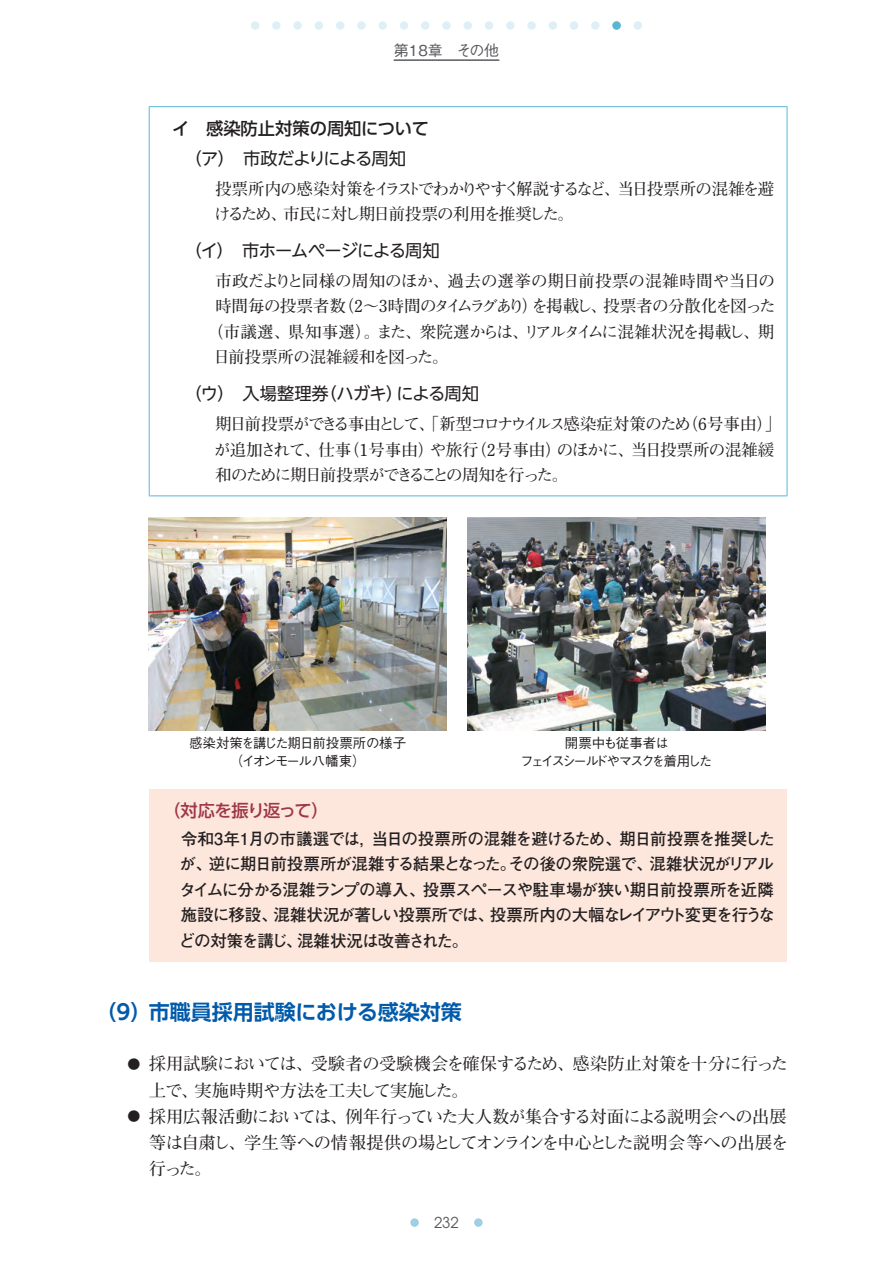
<style>
.page{position:relative;width:893px;height:1263px;background:#fff}
.page>*{position:absolute;margin:0;border:0;box-sizing:border-box;transform-origin:0 0}
.t1{font:700 21px "UD Shin Go Pro De";color:#015aaa}
.t2{font:700 17.25px/26.2px "Futo Min A101 Upr";letter-spacing:-.03em;color:#231f20}
.t3{font:17.25px "UD Shin Go NT Pro";letter-spacing:-.05em;color:#231f20}
.t4{font:17.25px "UD Shin Go NT Pro";letter-spacing:-.02em;color:#231f20}
.t5{font:500 17.25px "UD Shin Go Pro";color:#231f20}
.t6{font:500 17.25px "UD Shin Go Pro";letter-spacing:-.08em;color:#9f364a}
.t7{font:700 16.5px/25.5px "Futo Go B101 Upr";letter-spacing:-.07em;color:#231f20;text-align:justify}
.t8{font:700 16.5px/25.5px "Futo Min A101 Upr";letter-spacing:-.085em;color:#231f20}
.t9{font:700 16.5px "Futo Min A101 Upr";letter-spacing:-.05em;color:#231f20}
.t10{font:700 16.5px/25.5px "Futo Min A101 Upr";letter-spacing:-.095em;color:#231f20}
.t11{font:700 16.5px "Futo Min A101 Upr";letter-spacing:-.005em;color:#231f20}
.t12{font:500 15px "Gothic BBB Upr";color:#57585a}
.t13{font:15px "Avant Garde";color:#57585a}
.t14{font:500 13.5px/18px "Gothic BBB Upr";letter-spacing:-.05em;color:#231f20;text-align:center}
.t15{font:500 13.5px/18px "Gothic BBB Upr";letter-spacing:-.135em;color:#231f20;text-align:center}
.s1{font-size:12.9px}
</style>
<div class="page">
<div style="left:251px;top:21px;width:8px;height:9px;background:#def0f6;border-radius:50%"></div>
<svg style="left:272px;top:21px;width:9px;height:9px"></svg>
<svg style="left:293px;top:21px;width:9px;height:9px"></svg>
<div style="left:315px;top:21px;width:8px;height:9px;background:#def0f6;border-radius:50%"></div>
<div style="left:336px;top:21px;width:8px;height:9px;background:#def0f6;border-radius:50%"></div>
<svg style="left:357px;top:21px;width:9px;height:9px"></svg>
<div style="left:378px;top:21px;width:9px;height:9px;background:#def0f6;border-radius:50%"></div>
<div style="left:400px;top:21px;width:8px;height:9px;background:#def0f6;border-radius:50%"></div>
<div style="left:421px;top:21px;width:8px;height:9px;background:#def0f6;border-radius:50%"></div>
<svg style="left:442px;top:21px;width:9px;height:9px"></svg>
<div style="left:463px;top:21px;width:9px;height:9px;background:#def0f6;border-radius:50%"></div>
<div style="left:485px;top:21px;width:8px;height:9px;background:#def0f6;border-radius:50%"></div>
<div style="left:506px;top:21px;width:8px;height:9px;background:#def0f6;border-radius:50%"></div>
<svg style="left:527px;top:21px;width:9px;height:9px"></svg>
<div style="left:549px;top:21px;width:8px;height:9px;background:#def0f6;border-radius:50%"></div>
<div style="left:570px;top:21px;width:8px;height:9px;background:#def0f6;border-radius:50%"></div>
<svg style="left:591px;top:21px;width:9px;height:9px"></svg>
<div style="left:634px;top:21px;width:8px;height:9px;background:#def0f6;border-radius:50%"></div>
<div style="left:474px;top:1218px;width:9px;height:9px;background:#9ecfe5;border-radius:50%"></div>
<div style="left:410px;top:1218px;width:9px;height:9px;background:#9ecfe5;border-radius:50%"></div>
<div style="left:612px;top:21px;width:9px;height:9px;background:#59b6d5;border-radius:50%"></div>
<svg style="left:394px;top:59px;width:106px;height:2px"></svg>
<hr style="left:149px;top:107px;width:1px;height:388px;background:#59b6d5">
<hr style="left:787px;top:107px;width:1px;height:388px;background:#59b6d5">
<hr style="left:149px;top:106px;width:638px;height:1px;background:#59b6d5">
<hr style="left:149px;top:495px;width:638px;height:1px;background:#59b6d5">
<img style="left:149px;top:517px;width:297px;height:213px">
<img style="left:468px;top:517px;width:297px;height:213px">
<div style="left:149px;top:789px;width:638px;height:172px;background:#fde7dc"></div>
<p class="t12" style="left:394px;top:38px;width:106px">第18章　その他</p>
<p class="t5" style="left:172px;top:114px;width:259px">イ　感染防止対策の周知について</p>
<p class="t3" style="left:185px;top:144px;width:223px">（ア）　市政だよりによる周知</p>
<p class="t10" style="left:214px;top:175px;width:562px">投票所内の感染対策をイラストでわかりやすく解説するなど、当日投票所の混雑を避けるため、市民に対し期日前投票の利用を推奨した。</p>
<p class="t3" style="left:185px;top:237px;width:257px">（イ）　市ホームページによる周知</p>
<p class="t11" style="left:215px;top:268px;width:561px">市政だよりと同様の周知のほか、過去の選挙の期日前投票の混雑時間や当日の</p>
<p class="t9" style="left:215px;top:293px;width:562px">時間毎の投票者数（2～3時間のタイムラグあり）を掲載し、投票者の分散化を図った</p>
<p class="t9" style="left:207px;top:319px;width:569px">（市議選、県知事選）。また、衆院選からは、リアルタイムに混雑状況を掲載し、期</p>
<p class="t9" style="left:213px;top:344px;width:237px">日前投票所の混雑緩和を図った。</p>
<p class="t4" style="left:185px;top:380px;width:296px">（ウ）　入場整理券（ハガキ）による周知</p>
<p class="t8" style="left:214px;top:410px;width:569px">期日前投票ができる事由として、「新型コロナウイルス感染症対策のため（6号事由）」が追加されて、仕事（1号事由）や旅行（2号事由）のほかに、当日投票所の混雑緩和のために期日前投票ができることの周知を行った。</p>
<p class="t14" style="left:189px;top:733px;width:218px">感染対策を講じた期日前投票所の様子（イオンモール八幡東）</p>
<p class="t15" style="left:520px;top:733px;width:194px">開票中も従事者は<br>フェイスシールドやマスクを着用した</p>
<p class="t6" style="left:163px;top:797px;width:167px">（対応を振り返って）</p>
<p class="t7" style="left:179px;top:825px;width:598px">令和3年1月の市議選では, 当日の投票所の混雑を避けるため、期日前投票を推奨したが、逆に期日前投票所が混雑する結果となった。その後の衆院選で、混雑状況がリアルタイムに分かる混雑ランプの導入、投票スペースや駐車場が狭い期日前投票所を近隣施設に移設、混雑状況が著しい投票所では、投票所内の大幅なレイアウト変更を行うなどの対策を講じ、混雑状況は改善された。</p>
<p class="t1" style="left:96px;top:995px;width:368px">（9）市職員採用試験における感染対策</p>
<p class="t2" style="left:149px;top:1050px;width:641px;text-indent:-21px"><span class="s1">●</span> 採用試験においては、受験者の受験機会を確保するため、感染防止対策を十分に行った上で、実施時期や方法を工夫して実施した。</p>
<p class="t2" style="left:149px;top:1102px;width:641px;text-align:justify;text-indent:-21px"><span class="s1">●</span> 採用広報活動においては、例年行っていた大人数が集合する対面による説明会への出展等は自粛し、学生等への情報提供の場としてオンラインを中心とした説明会等への出展を行った。</p>
<p class="t13" style="left:434px;top:1214px;width:26px">232</p>
</div>
